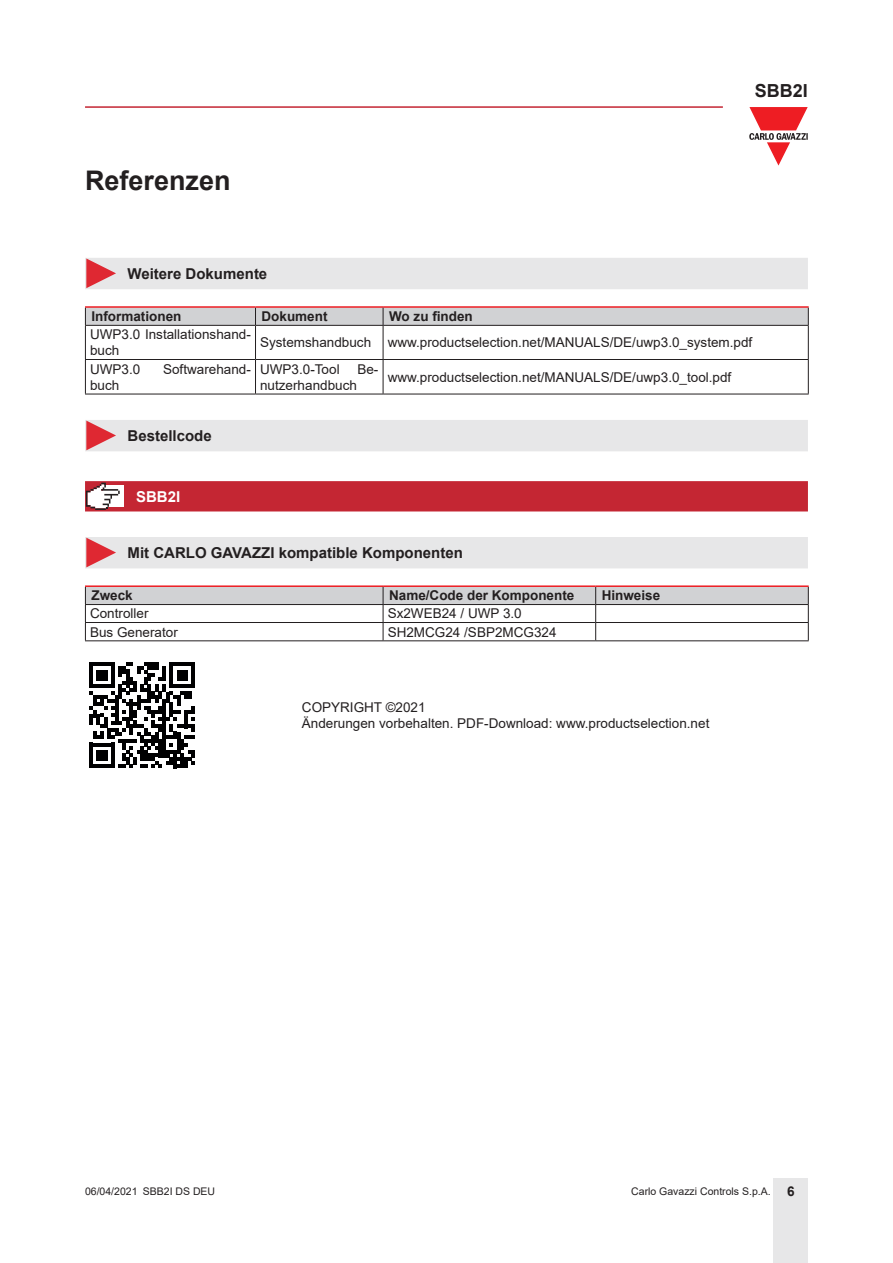
<style>
.page{position:relative;width:893px;height:1263px;background:#fff}
.page>*{position:absolute;margin:0;border:0;box-sizing:border-box;transform-origin:0 0}
.Titolo01{font:700 27px "Arial";color:#231f20}
.t1{font:700 18px "Arial";color:#231f20}
.Titolo03{font:700 15px "Arial";color:#231f20}
.Titolo04{font:700 15px "Arial";color:#fff}
.TestoTabellaSx{font:13.5px/16.2px "Arial";color:#231f20}
.TitoloTabellaSx{font:700 13.5px "Arial";color:#231f20}
.t2{font:10.5px "Arial";color:#231f20}
.s1{font-weight:700;font-size:13.5px}
</style>
<div class="page">
<hr style="left:85px;top:106px;width:638px;height:2px;background:#c42633">
<div style="left:774px;top:1178px;width:34px;height:85px;background:#e7e7e8"></div>
<svg style="left:749px;top:107px;width:59px;height:59px"></svg>
<div style="left:85px;top:258px;width:723px;height:31px;background:#e7e7e8"></div>
<hr style="left:85px;top:306px;width:170px;height:2px;background:#ee1d23">
<hr style="left:255px;top:306px;width:128px;height:2px;background:#ee1d23">
<hr style="left:383px;top:306px;width:426px;height:2px;background:#ee1d23">
<svg style="left:85px;top:307px;width:724px;height:18px;background:#cfc7ca"></svg>
<hr style="left:85px;top:325px;width:170px;height:1px;background:#231f20">
<hr style="left:85px;top:326px;width:1px;height:33px;background:#231f20">
<hr style="left:255px;top:325px;width:128px;height:1px;background:#231f20">
<hr style="left:255px;top:326px;width:1px;height:33px;background:#231f20">
<hr style="left:383px;top:325px;width:426px;height:1px;background:#231f20">
<hr style="left:383px;top:326px;width:1px;height:33px;background:#231f20">
<hr style="left:808px;top:326px;width:1px;height:33px;background:#231f20">
<hr style="left:85px;top:359px;width:170px;height:1px;background:#231f20">
<hr style="left:85px;top:360px;width:1px;height:34px;background:#231f20">
<hr style="left:255px;top:359px;width:128px;height:1px;background:#231f20">
<hr style="left:255px;top:360px;width:1px;height:34px;background:#231f20">
<hr style="left:383px;top:359px;width:426px;height:1px;background:#231f20">
<hr style="left:383px;top:360px;width:1px;height:34px;background:#231f20">
<hr style="left:808px;top:360px;width:1px;height:34px;background:#231f20">
<hr style="left:85px;top:394px;width:170px;height:1px;background:#231f20">
<hr style="left:255px;top:394px;width:128px;height:1px;background:#231f20">
<hr style="left:383px;top:394px;width:426px;height:1px;background:#231f20">
<div style="left:85px;top:420px;width:723px;height:31px;background:#e7e7e8"></div>
<svg style="left:85px;top:481px;width:723px;height:30px;background:#c42d39"></svg>
<div style="left:85px;top:537px;width:723px;height:31px;background:#e7e7e8"></div>
<hr style="left:85px;top:585px;width:298px;height:2px;background:#ee1d23">
<hr style="left:383px;top:585px;width:213px;height:2px;background:#ee1d23">
<hr style="left:596px;top:585px;width:213px;height:2px;background:#ee1d23">
<svg style="left:85px;top:586px;width:724px;height:54px"></svg>
<hr style="left:85px;top:640px;width:298px;height:1px;background:#231f20">
<hr style="left:383px;top:640px;width:213px;height:1px;background:#231f20">
<hr style="left:596px;top:640px;width:213px;height:1px;background:#231f20">
<svg style="left:89px;top:662px;width:106px;height:106px"></svg>
<p class="Titolo01" style="left:85px;top:161px;width:147px">Referenzen</p>
<h2 class="t1" style="left:755px;top:78px;width:55px">SBB2I</h2>
<p class="Titolo03" style="left:128px;top:263px;width:141px">Weitere Dokumente</p>
<p class="TitoloTabellaSx" style="left:91px;top:307px;width:92px">Informationen</p>
<p class="TitoloTabellaSx" style="left:261px;top:307px;width:68px">Dokument</p>
<p class="TitoloTabellaSx" style="left:389px;top:307px;width:85px">Wo zu finden</p>
<p class="TestoTabellaSx" style="left:90px;top:326px;width:162px">UWP3.0 Installationshand&shy;buch</p>
<p class="TestoTabellaSx" style="left:260px;top:334px;width:113px">Systemshandbuch</p>
<p class="TestoTabellaSx" style="left:388px;top:334px;width:366px">www.productselection.net/MANUALS/DE/uwp3.0_system.pdf</p>
<p class="TestoTabellaSx" style="left:90px;top:361px;width:52px">UWP3.0</p>
<p class="TestoTabellaSx" style="left:163px;top:361px;width:89px">Softwarehand-</p>
<p class="TestoTabellaSx" style="left:90px;top:377px;width:31px">buch</p>
<p class="TestoTabellaSx" style="left:260px;top:361px;width:81px">UWP3.0-Tool</p>
<p class="TestoTabellaSx" style="left:357px;top:361px;width:23px">Be-</p>
<p class="TestoTabellaSx" style="left:260px;top:377px;width:98px">nutzerhandbuch</p>
<p class="TestoTabellaSx" style="left:388px;top:369px;width:345px">www.productselection.net/MANUALS/DE/uwp3.0_tool.pdf</p>
<p class="Titolo03" style="left:128px;top:425px;width:86px">Bestellcode</p>
<p class="Titolo04" style="left:136px;top:486px;width:46px">SBB2I</p>
<p class="Titolo03" style="left:128px;top:542px;width:337px">Mit CARLO GAVAZZI kompatible Komponenten</p>
<p class="TitoloTabellaSx" style="left:91px;top:586px;width:43px">Zweck</p>
<p class="TitoloTabellaSx" style="left:389px;top:586px;width:187px">Name/Code der Komponente</p>
<p class="TitoloTabellaSx" style="left:602px;top:586px;width:60px">Hinweise</p>
<p class="TestoTabellaSx" style="left:90px;top:605px;width:60px">Controller</p>
<p class="TestoTabellaSx" style="left:388px;top:605px;width:136px">Sx2WEB24 / UWP 3.0</p>
<p class="TestoTabellaSx" style="left:90px;top:624px;width:89px">Bus Generator</p>
<p class="TestoTabellaSx" style="left:388px;top:624px;width:170px">SH2MCG24 /SBP2MCG324</p>
<p class="TestoTabellaSx" style="left:302px;top:699px;width:125px">COPYRIGHT ©2021</p>
<p class="TestoTabellaSx" style="left:302px;top:715px;width:409px">Änderungen vorbehalten. PDF-Download: www.productselection.net</p>
<p class="t2" style="left:85px;top:1183px;width:132px">06/04/2021 SBB2I DS DEU</p>
<p class="t2" style="left:631px;top:1183px;width:165px">Carlo Gavazzi Controls S.p.A. <span class="s1">6</span></p>
</div>
